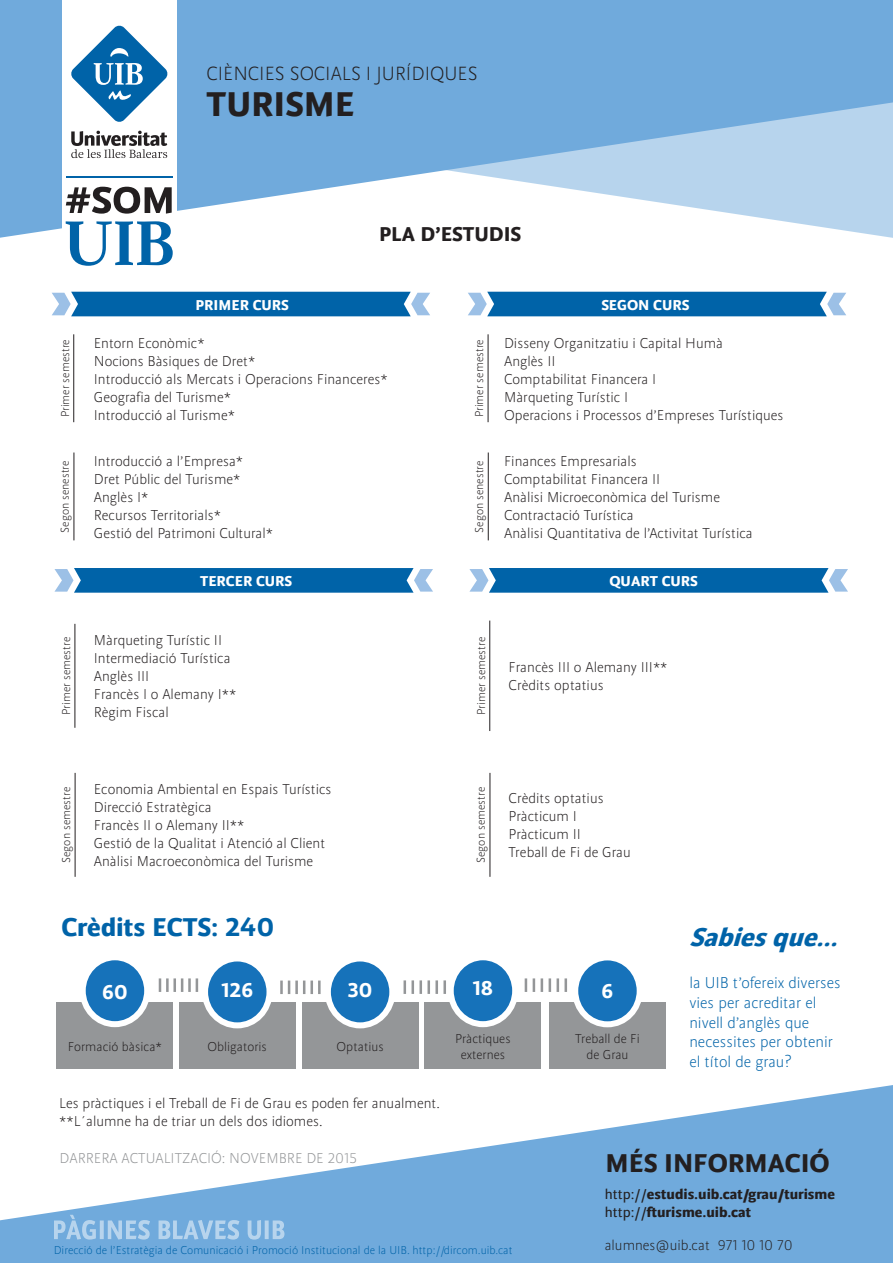
<style>
.page{position:relative;width:893px;height:1263px;background:#fff}
.page>*{position:absolute;margin:0;border:0;box-sizing:border-box;transform-origin:0 0}
.t1{font:700 36px "UI Bsans";color:#231f20}
.t2{font:700 27px "UI Bsans";color:#0063a8}
.t3{font:700 27px "UI Bsans";color:#231f20}
.t4{font:italic 700 27px "UI Bsans";color:#0063a8}
.t5{font:700 21px "UI Bsans";color:#231f20}
.t6{font:700 21px "UI Bsans";color:#fff}
.t7{font:300 20.1px "UI Bsans";color:#231f20}
.t8{font:300 16.5px/19.8px "UI Bsans";color:#0063a8}
.t9{font:300 15px "UI Bsans";color:#231f20}
.t10{font:700 15px "UI Bsans";color:#231f20}
.t11{font:700 15px "UI Bsans";color:#fff}
.t12{font:300 15px "UI Bsans";color:#949698}
.t13{font:300 13.5px/16.2px "UI Bsans";color:#231f20;text-align:center}
.t14{font:300 12px "UI Bsans";color:#231f20}
.t15{font:300 12px "UI Bsans";color:#0063a8}
.s1{font-weight:400}
</style>
<div class="page">
<svg style="left:0;top:1085px;width:893px;height:178px;fill:#70aadc"></svg>
<svg style="left:0;top:0;width:893px;height:238px;fill:#70aadc"></svg>
<svg style="left:54px;top:1215px;width:230px;height:24px;background:#8bbae2"></svg>
<svg style="left:159px;top:978px;width:2px;height:14px"></svg>
<hr style="left:166px;top:978px;width:3px;height:14px;background:#949698">
<hr style="left:173px;top:978px;width:3px;height:14px;background:#949698">
<svg style="left:181px;top:978px;width:2px;height:14px"></svg>
<hr style="left:188px;top:978px;width:3px;height:14px;background:#949698">
<svg style="left:196px;top:978px;width:2px;height:14px"></svg>
<div style="left:57px;top:1003px;width:116px;height:66px;background:#949698"></div>
<div style="left:83px;top:957px;width:64px;height:67px;background:#1672ba;border-radius:50%"></div>
<div style="left:80px;top:954px;width:70px;height:73px;border:6px solid #fff;border-radius:50%"></div>
<div style="left:179px;top:1003px;width:117px;height:66px;background:#949698"></div>
<div style="left:205px;top:958px;width:65px;height:67px;background:#1672ba;border-radius:50%"></div>
<div style="left:202px;top:955px;width:71px;height:73px;border:6px solid #fff;border-radius:50%"></div>
<div style="left:302px;top:1003px;width:116px;height:66px;background:#949698"></div>
<div style="left:328px;top:958px;width:64px;height:67px;background:#1672ba;border-radius:50%"></div>
<div style="left:325px;top:955px;width:70px;height:73px;border:6px solid #fff;border-radius:50%"></div>
<div style="left:549px;top:1003px;width:117px;height:66px;background:#949698"></div>
<div style="left:575px;top:957px;width:65px;height:67px;background:#1672ba;border-radius:50%"></div>
<div style="left:572px;top:954px;width:71px;height:73px;border:6px solid #fff;border-radius:50%"></div>
<hr style="left:280px;top:980px;width:3px;height:14px;background:#949698">
<svg style="left:288px;top:980px;width:2px;height:14px"></svg>
<hr style="left:295px;top:980px;width:3px;height:14px;background:#949698">
<svg style="left:303px;top:980px;width:2px;height:14px"></svg>
<hr style="left:310px;top:980px;width:3px;height:14px;background:#949698">
<hr style="left:318px;top:980px;width:3px;height:14px;background:#949698">
<svg style="left:525px;top:978px;width:2px;height:14px"></svg>
<svg style="left:533px;top:978px;width:2px;height:14px"></svg>
<svg style="left:541px;top:978px;width:2px;height:14px"></svg>
<svg style="left:549px;top:978px;width:2px;height:14px"></svg>
<svg style="left:557px;top:978px;width:2px;height:14px"></svg>
<hr style="left:564px;top:978px;width:3px;height:14px;background:#949698">
<svg style="left:52px;top:292px;width:378px;height:24px;background:#1871b0"></svg>
<svg style="left:468px;top:292px;width:378px;height:24px;background:#1871b0"></svg>
<svg style="left:54px;top:568px;width:379px;height:25px;background:#1c74b2"></svg>
<svg style="left:469px;top:568px;width:379px;height:25px;background:#1c74b2"></svg>
<hr style="left:73px;top:334px;width:1px;height:88px;background:#231f20">
<div style="left:62px;top:0;width:115px;height:273px;background:#fff"></div>
<svg style="left:71px;top:25px;width:97px;height:97px"></svg>
<svg style="left:71px;top:131px;width:96px;height:27px"></svg>
<hr style="left:66px;top:176px;width:107px;height:2px;background:#0063a8">
<svg style="left:66px;top:187px;width:106px;height:27px"></svg>
<svg style="left:66px;top:221px;width:107px;height:45px"></svg>
<hr style="left:74px;top:452px;width:1px;height:88px;background:#231f20">
<hr style="left:488px;top:334px;width:1px;height:88px;background:#231f20">
<hr style="left:488px;top:452px;width:1px;height:88px;background:#231f20">
<hr style="left:75px;top:624px;width:1px;height:104px;background:#231f20">
<hr style="left:75px;top:773px;width:1px;height:104px;background:#231f20">
<div style="left:425px;top:1003px;width:116px;height:66px;background:#949698"></div>
<div style="left:451px;top:957px;width:64px;height:67px;background:#1672ba;border-radius:50%"></div>
<div style="left:448px;top:954px;width:70px;height:73px;border:6px solid #fff;border-radius:50%"></div>
<svg style="left:404px;top:980px;width:2px;height:14px"></svg>
<svg style="left:412px;top:980px;width:2px;height:14px"></svg>
<hr style="left:419px;top:980px;width:3px;height:14px;background:#949698">
<hr style="left:427px;top:980px;width:3px;height:14px;background:#949698">
<hr style="left:435px;top:980px;width:3px;height:14px;background:#949698">
<hr style="left:443px;top:980px;width:3px;height:14px;background:#949698">
<hr style="left:489px;top:621px;width:1px;height:110px;background:#231f20">
<hr style="left:490px;top:773px;width:1px;height:104px;background:#231f20">
<p class="t7" style="left:207px;top:63px;width:273px">CIÈNCIES SOCIALS I JURÍDIQUES</p>
<p class="t1" style="left:207px;top:83px;width:149px">TURISME</p>
<p class="t5" style="left:379px;top:222px;width:144px">PLA D’ESTUDIS</p>
<p class="t14" style="left:59px;top:417px;width:80px;rotate:-90deg">Primer semestre</p>
<p class="t14" style="left:59px;top:532px;width:74px;rotate:-90deg">Segon senestre</p>
<p class="t14" style="left:60px;top:715px;width:80px;rotate:-90deg">Primer semestre</p>
<p class="t11" style="left:196px;top:296px;width:95px">PRIMER CURS</p>
<p class="t11" style="left:601px;top:296px;width:90px">SEGON CURS</p>
<p class="t9" style="left:94px;top:335px;width:112px">Entorn Econòmic*</p>
<p class="t9" style="left:94px;top:353px;width:163px">Nocions Bàsiques de Dret*</p>
<p class="t9" style="left:94px;top:371px;width:296px">Introducció als Mercats i Operacions Financeres*</p>
<p class="t9" style="left:94px;top:389px;width:139px">Geografia del Turisme*</p>
<p class="t9" style="left:94px;top:407px;width:143px">Introducció al Turisme*</p>
<p class="t9" style="left:94px;top:453px;width:151px">Introducció a l’Empresa*</p>
<p class="t9" style="left:94px;top:471px;width:148px">Dret Públic del Turisme*</p>
<p class="t9" style="left:94px;top:489px;width:56px">Anglès I*</p>
<p class="t9" style="left:94px;top:507px;width:129px">Recursos Territorials*</p>
<p class="t9" style="left:94px;top:525px;width:181px">Gestió del Patrimoni Cultural*</p>
<p class="t14" style="left:473px;top:417px;width:80px;rotate:-90deg">Primer semestre</p>
<p class="t14" style="left:473px;top:532px;width:74px;rotate:-90deg">Segon senestre</p>
<p class="t9" style="left:504px;top:335px;width:221px">Disseny Organitzatiu i Capital Humà</p>
<p class="t9" style="left:504px;top:353px;width:53px">Anglès II</p>
<p class="t9" style="left:504px;top:371px;width:154px">Comptabilitat Financera I</p>
<p class="t9" style="left:504px;top:389px;width:126px">Màrqueting Turístic I</p>
<p class="t9" style="left:504px;top:407px;width:281px">Operacions i Processos d’Empreses Turístiques</p>
<p class="t9" style="left:504px;top:453px;width:134px">Finances Empresarials</p>
<p class="t9" style="left:504px;top:471px;width:158px">Comptabilitat Financera II</p>
<p class="t9" style="left:504px;top:489px;width:217px">Anàlisi Microeconòmica del Turisme</p>
<p class="t9" style="left:504px;top:507px;width:131px">Contractació Turística</p>
<p class="t9" style="left:504px;top:525px;width:250px">Anàlisi Quantitativa de l’Activitat Turística</p>
<p class="t11" style="left:200px;top:572px;width:94px">TERCER CURS</p>
<p class="t11" style="left:609px;top:572px;width:90px">QUART CURS</p>
<p class="t9" style="left:94px;top:632px;width:130px">Màrqueting Turístic II</p>
<p class="t9" style="left:94px;top:650px;width:138px">Intermediació Turística</p>
<p class="t9" style="left:94px;top:668px;width:57px">Anglès III</p>
<p class="t9" style="left:94px;top:686px;width:144px">Francès I o Alemany I**</p>
<p class="t9" style="left:94px;top:704px;width:77px">Règim Fiscal</p>
<p class="t14" style="left:475px;top:715px;width:80px;rotate:-90deg">Primer semestre</p>
<p class="t9" style="left:509px;top:659px;width:160px">Francès III o Alemany III**</p>
<p class="t9" style="left:509px;top:677px;width:97px">Crèdits optatius</p>
<p class="t14" style="left:60px;top:863px;width:77px;rotate:-90deg">Segon semestre</p>
<p class="t9" style="left:94px;top:781px;width:239px">Economia Ambiental en Espais Turístics</p>
<p class="t9" style="left:94px;top:799px;width:119px">Direcció Estratègica</p>
<p class="t9" style="left:94px;top:817px;width:152px">Francès II o Alemany II**</p>
<p class="t9" style="left:94px;top:835px;width:233px">Gestió de la Qualitat i Atenció al Client</p>
<p class="t9" style="left:94px;top:853px;width:221px">Anàlisi Macroeconòmica del Turisme</p>
<p class="t14" style="left:475px;top:863px;width:77px;rotate:-90deg">Segon semestre</p>
<p class="t9" style="left:509px;top:790px;width:97px">Crèdits optatius</p>
<p class="t9" style="left:509px;top:808px;width:70px">Pràcticum I</p>
<p class="t9" style="left:509px;top:826px;width:74px">Pràcticum II</p>
<p class="t9" style="left:509px;top:844px;width:124px">Treball de Fi de Grau</p>
<p class="t2" style="left:61px;top:911px;width:214px">Crèdits ECTS: 240</p>
<p class="t6" style="left:473px;top:976px;width:22px">18</p>
<p class="t13" style="left:455px;top:1031px;width:57px">Pràctiques externes</p>
<p class="t6" style="left:102px;top:980px;width:27px">60</p>
<p class="t6" style="left:221px;top:978px;width:34px">126</p>
<p class="t6" style="left:348px;top:978px;width:26px">30</p>
<p class="t6" style="left:601px;top:979px;width:13px">6</p>
<p class="t13" style="left:575px;top:1031px;width:66px">Treball de Fi</p>
<p class="t13" style="left:586px;top:1047px;width:44px">de Grau</p>
<p class="t13" style="left:68px;top:1039px;width:96px">Formació bàsica*</p>
<p class="t13" style="left:208px;top:1039px;width:61px">Obligatoris</p>
<p class="t13" style="left:336px;top:1039px;width:49px">Optatius</p>
<p class="t9" style="left:59px;top:1095px;width:382px">Les pràctiques i el Treball de Fi de Grau es poden fer anualment.</p>
<p class="t9" style="left:59px;top:1113px;width:265px">**L´alumne ha de triar un dels dos idiomes.</p>
<p class="t4" style="left:689px;top:922px;width:158px">Sabiesque...</p>
<p class="t8" style="left:689px;top:973px;width:153px">la UIB t’ofereix diverses vies per acreditar el nivell d’anglès que necessites per obtenir el títol de grau?</p>
<p class="t12" style="left:59px;top:1150px;width:299px">DARRERA ACTUALITZACIÓ: NOVEMBRE DE 2015</p>
<p class="t3" style="left:606px;top:1147px;width:226px">MÉS INFORMACIÓ</p>
<p class="t10" style="left:605px;top:1186px;width:232px"><span class="s1">http://</span>estudis.uib.cat/grau/turisme</p>
<p class="t10" style="left:605px;top:1204px;width:148px"><span class="s1">http://</span>fturisme.uib.cat</p>
<p class="t15" style="left:54px;top:1244px;width:460px">Direcció de l’Estratègia de Comunicació i Promoció Institucional de la UIB. http://dircom.uib.cat</p>
<p class="t9" style="left:605px;top:1237px;width:190px">alumnes@uib.cat 971 10 10 70</p>
</div>
